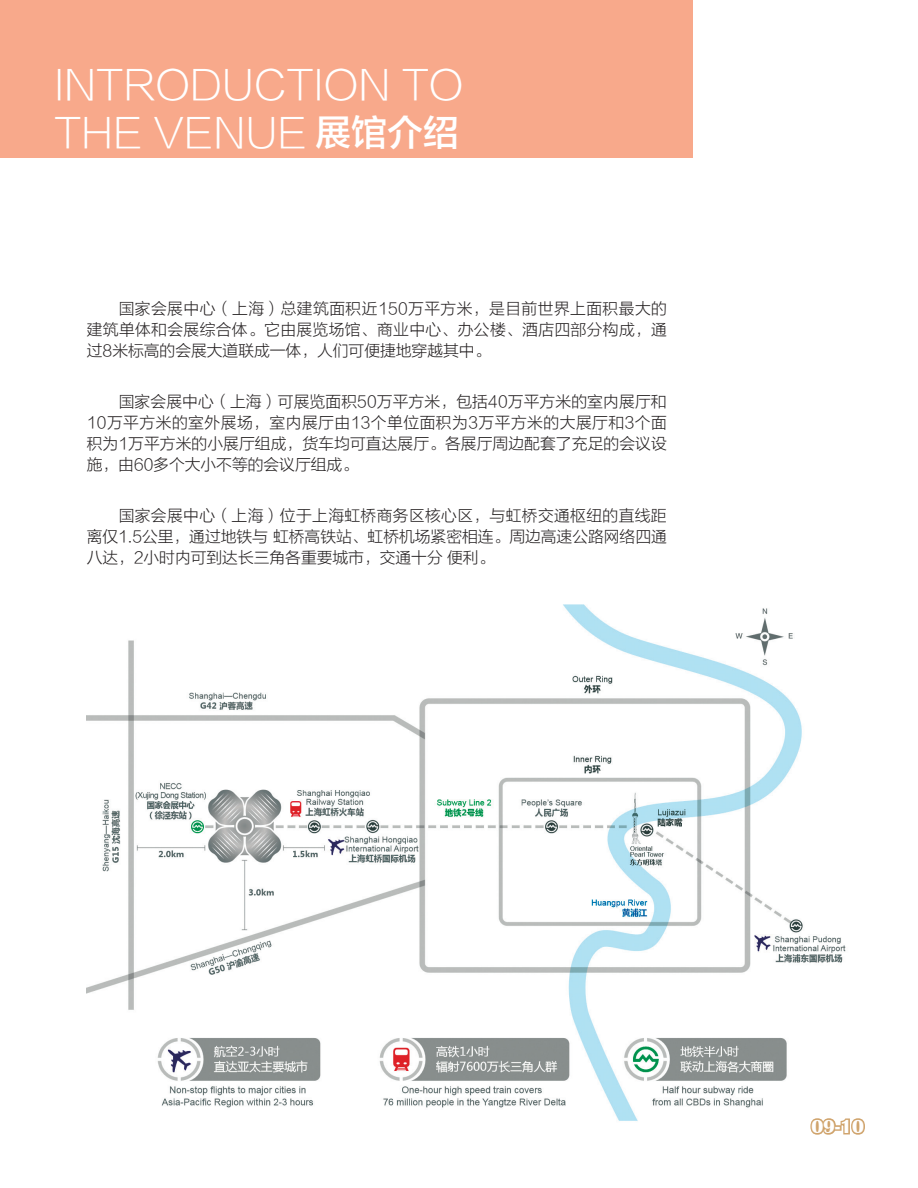
<style>
.page{position:relative;width:918px;height:1188px;background:#fff}
.page>*{position:absolute;margin:0;border:0;box-sizing:border-box;transform-origin:0 0}
.英文大标题{font:40.5px "FZLTXHK GBK1 0";color:#fff}
.金色中文标题{font:36px "FZLTZHK GBK1 0";color:#fff}
.t1{font:700 19.5px "Britannic";color:#fff}
.t2{font:15.75px/21px "FZLTXHK GBK1 0";color:#231f20;text-align:justify}
</style>
<div class="page">
<img style="left:87px;top:604px;width:759px;height:517px">
<div style="left:0;top:0;width:692px;height:158px;background:#f8a98b"></div>
<svg style="left:809px;top:1116px;width:56px;height:19px"></svg>
<p class="英文大标题" style="left:54px;top:62px;width:411px">INTRODUCTION TO</p>
<p class="英文大标题" style="left:54px;top:111px;width:255px">THE VENUE</p>
<p class="金色中文标题" style="left:315px;top:113px;width:145px">展馆介绍</p>
<p class="t2" style="left:87px;top:299px;width:582px;text-indent:32px">国家会展中心（上海）总建筑面积近150万平方米，是目前世界上面积最大的建筑单体和会展综合体。它由展览场馆、商业中心、办公楼、酒店四部分构成，通过8米标高的会展大道联成一体，人们可便捷地穿越其中。</p>
<p class="t2" style="left:87px;top:392px;width:582px;text-indent:32px">国家会展中心（上海）可展览面积50万平方米，包括40万平方米的室内展厅和10万平方米的室外展场，室内展厅由13个单位面积为3万平方米的大展厅和3个面积为1万平方米的小展厅组成，货车均可直达展厅。各展厅周边配套了充足的会议设施，由60多个大小不等的会议厅组成。</p>
<p class="t2" style="left:87px;top:506px;width:582px;text-indent:32px">国家会展中心（上海）位于上海虹桥商务区核心区，与虹桥交通枢纽的直线距离仅1.5公里，通过地铁与 虹桥高铁站、虹桥机场紧密相连。周边高速公路网络四通八达，2小时内可到达长三角各重要城市，交通十分 便利。</p>
<p class="t1" style="left:811px;top:1116px;width:54px">09-10</p>
</div>
